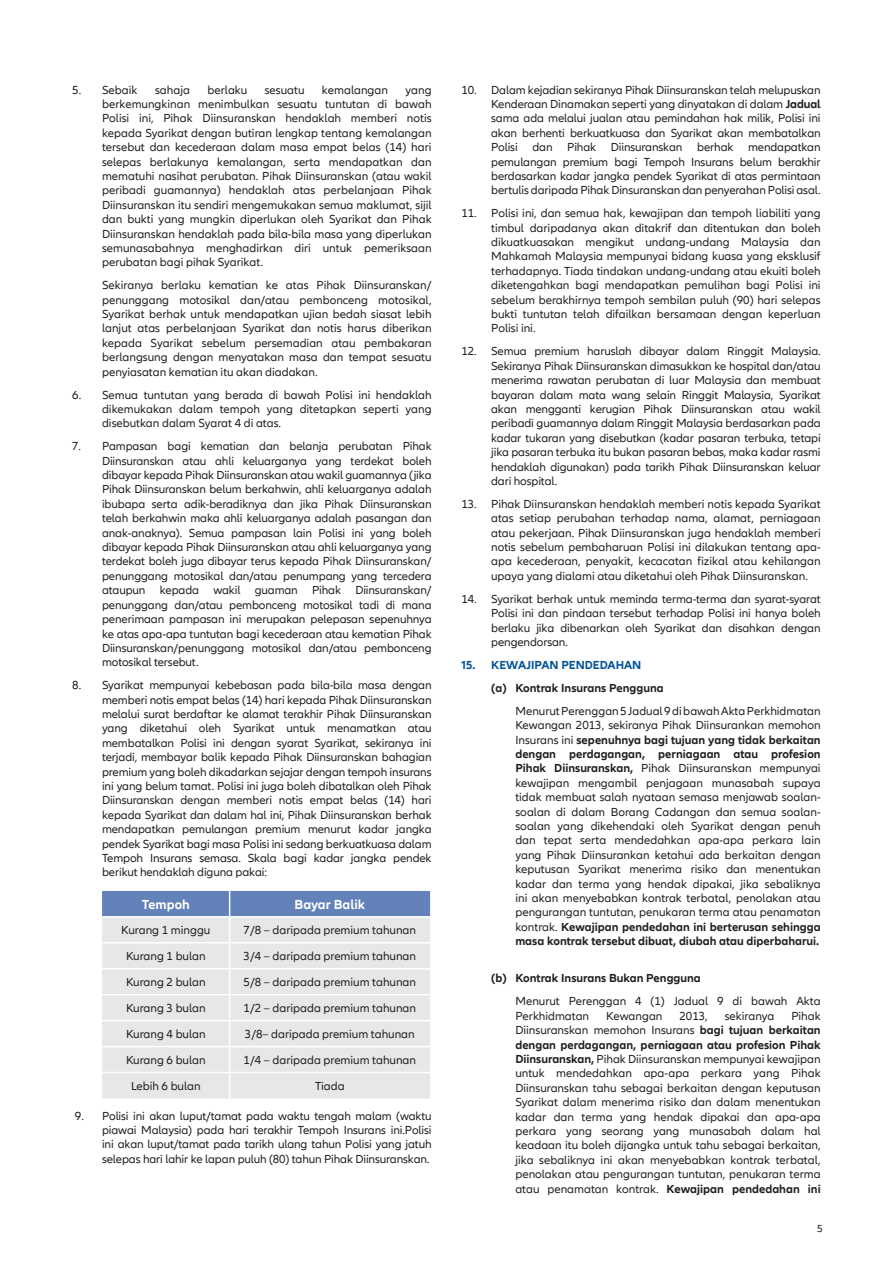
<style>
.page{position:relative;width:893px;height:1263px;background:#fff}
.page>*{position:absolute;margin:0;border:0;box-sizing:border-box;transform-origin:0 0}
.t1{font:700 13.5px "Allianz Neo";color:#fff}
.t2{font:12px/14.4px "Allianz Neo";color:#231f20;text-align:justify}
.t3{font:700 12px "Allianz Neo";color:#231f20}
.t4{font:700 12px "Allianz Neo";color:#015399}
.t5{font:10.5px "Allianz Neo";color:#231f20}
.s1{font-weight:700}
</style>
<div class="page">
<svg style="left:102px;top:891px;width:328px;height:207px;background:#d7dce4"></svg>
<p class="t2" style="left:72px;top:83px;width:67px">5. Sebaik</p>
<p class="t2" style="left:155px;top:83px;width:36px">sahaja</p>
<p class="t2" style="left:207px;top:83px;width:41px">berlaku</p>
<p class="t2" style="left:265px;top:83px;width:41px">sesuatu</p>
<p class="t2" style="left:322px;top:83px;width:67px">kemalangan</p>
<p class="t2" style="left:102px;top:83px;width:331px;text-indent:303px">yang berkemungkinan menimbulkan sesuatu tuntutan di bawah Polisi ini, Pihak Diinsuranskan hendaklah memberi notis kepada Syarikat dengan butiran lengkap tentang kemalangan tersebut dan kecederaan dalam masa empat belas (14) hari selepas berlakunya kemalangan, serta mendapatkan dan mematuhi nasihat perubatan. Pihak Diinsuranskan (atau wakil peribadi guamannya) hendaklah atas perbelanjaan Pihak Diinsuranskan itu sendiri mengemukakan semua maklumat, sijil dan bukti yang mungkin diperlukan oleh Syarikat dan Pihak Diinsuranskan hendaklah pada bila-bila masa yang diperlukan semunasabahnya menghadirkan diri untuk pemeriksaan perubatan bagi pihak Syarikat.</p>
<p class="t2" style="left:102px;top:278px;width:331px">Sekiranya berlaku kematian ke atas Pihak Diinsuranskan/ penunggang motosikal dan/atau pembonceng motosikal, Syarikat berhak untuk mendapatkan ujian bedah siasat lebih lanjut atas perbelanjaan Syarikat dan notis harus diberikan kepada Syarikat sebelum persemadian atau pembakaran berlangsung dengan menyatakan masa dan tempat sesuatu penyiasatan kematian itu akan diadakan.</p>
<p class="t2" style="left:102px;top:388px;width:331px;text-indent:-30px">6. Semua tuntutan yang berada di bawah Polisi ini hendaklah dikemukakan dalam tempoh yang ditetapkan seperti yang disebutkan dalam Syarat 4 di atas.</p>
<p class="t2" style="left:102px;top:439px;width:331px;text-indent:-30px">7. Pampasan bagi kematian dan belanja perubatan Pihak Diinsuranskan atau ahli keluarganya yang terdekat boleh dibayar kepada Pihak Diinsuranskan atau wakil guamannya (jika Pihak Diinsuranskan belum berkahwin, ahli keluarganya adalah ibubapa serta adik-beradiknya dan jika Pihak Diinsuranskan telah berkahwin maka ahli keluarganya adalah pasangan dan anak-anaknya). Semua pampasan lain Polisi ini yang boleh dibayar kepada Pihak Diinsuranskan atau ahli keluarganya yang terdekat boleh juga dibayar terus kepada Pihak Diinsuranskan/ penunggang motosikal dan/atau penumpang yang tercedera ataupun kepada wakil guaman Pihak Diinsuranskan/ penunggang dan/atau pembonceng motosikal tadi di mana penerimaan pampasan ini merupakan pelepasan sepenuhnya ke atas apa-apa tuntutan bagi kecederaan atau kematian Pihak Diinsuranskan/penunggang motosikal dan/atau pembonceng motosikal tersebut.</p>
<p class="t2" style="left:102px;top:678px;width:331px;text-indent:-30px">8. Syarikat mempunyai kebebasan pada bila-bila masa dengan memberi notis empat belas (14) hari kepada Pihak Diinsuranskan melalui surat berdaftar ke alamat terakhir Pihak Diinsuranskan yang diketahui oleh Syarikat untuk menamatkan atau membatalkan Polisi ini dengan syarat Syarikat, sekiranya ini terjadi, membayar balik kepada Pihak Diinsuranskan bahagian premium yang boleh dikadarkan sejajar dengan tempoh insurans ini yang belum tamat. Polisi ini juga boleh dibatalkan oleh Pihak Diinsuranskan dengan memberi notis empat belas (14) hari kepada Syarikat dan dalam hal ini, Pihak Diinsuranskan berhak mendapatkan pemulangan premium menurut kadar jangka pendek Syarikat bagi masa Polisi ini sedang berkuatkuasa dalam Tempoh Insurans semasa. Skala bagi kadar jangka pendek berikut hendaklah diguna pakai:</p>
<p class="t1" style="left:142px;top:897px;width:49px">Tempoh</p>
<p class="t1" style="left:295px;top:897px;width:72px">Bayar Balik</p>
<p class="t2" style="left:121px;top:923px;width:91px">Kurang 1 minggu</p>
<p class="t2" style="left:244px;top:923px;width:174px">7/8 – daripada premium tahunan</p>
<p class="t2" style="left:126px;top:949px;width:81px">Kurang 1 bulan</p>
<p class="t2" style="left:244px;top:949px;width:174px">3/4 – daripada premium tahunan</p>
<p class="t2" style="left:126px;top:975px;width:81px">Kurang 2 bulan</p>
<p class="t2" style="left:244px;top:975px;width:174px">5/8 – daripada premium tahunan</p>
<p class="t2" style="left:126px;top:1001px;width:81px">Kurang 3 bulan</p>
<p class="t2" style="left:244px;top:1001px;width:174px">1/2 – daripada premium tahunan</p>
<p class="t2" style="left:126px;top:1027px;width:81px">Kurang 4 bulan</p>
<p class="t2" style="left:245px;top:1027px;width:171px">3/8– daripada premium tahunan</p>
<p class="t2" style="left:126px;top:1053px;width:81px">Kurang 6 bulan</p>
<p class="t2" style="left:244px;top:1053px;width:174px">1/4 – daripada premium tahunan</p>
<p class="t2" style="left:131px;top:1079px;width:71px">Lebih 6 bulan</p>
<p class="t2" style="left:315px;top:1079px;width:31px">Tiada</p>
<p class="t2" style="left:102px;top:1109px;width:331px;text-indent:-27px">9. Polisi ini akan luput/tamat pada waktu tengah malam (waktu piawai Malaysia) pada hari terakhir Tempoh Insurans ini.Polisi ini akan luput/tamat pada tarikh ulang tahun Polisi yang jatuh selepas hari lahir ke lapan puluh (80) tahun Pihak Diinsuranskan.</p>
<p class="t2" style="left:491px;top:83px;width:331px;text-indent:-30px">10. Dalam kejadian sekiranya Pihak Diinsuranskan telah melupuskan Kenderaan Dinamakan seperti yang dinyatakan di dalam <span class="s1">Jadual </span>sama ada melalui jualan atau pemindahan hak milik, Polisi ini akan berhenti berkuatkuasa dan Syarikat akan membatalkan Polisi dan Pihak Diinsuranskan berhak mendapatkan pemulangan premium bagi Tempoh Insurans belum berakhir berdasarkan kadar jangka pendek Syarikat di atas permintaan bertulis daripada Pihak Dinsuranskan dan penyerahan Polisi asal.</p>
<p class="t2" style="left:491px;top:206px;width:331px;text-indent:-30px">11. Polisi ini, dan semua hak, kewajipan dan tempoh liabiliti yang timbul daripadanya akan ditakrif dan ditentukan dan boleh dikuatkuasakan mengikut undang-undang Malaysia dan Mahkamah Malaysia mempunyai bidang kuasa yang eksklusif terhadapnya. Tiada tindakan undang-undang atau ekuiti boleh diketengahkan bagi mendapatkan pemulihan bagi Polisi ini sebelum berakhirnya tempoh sembilan puluh (90) hari selepas bukti tuntutan telah difailkan bersamaan dengan keperluan Polisi ini.</p>
<p class="t2" style="left:491px;top:344px;width:331px;text-indent:-30px">12. Semua premium haruslah dibayar dalam Ringgit Malaysia.<br>Sekiranya Pihak Diinsuranskan dimasukkan ke hospital dan/atau menerima rawatan perubatan di luar Malaysia dan membuat bayaran dalam mata wang selain Ringgit Malaysia, Syarikat akan mengganti kerugian Pihak Diinsuranskan atau wakil peribadi guamannya dalam Ringgit Malaysia berdasarkan pada kadar tukaran yang disebutkan (kadar pasaran terbuka, tetapi jika pasaran terbuka itu bukan pasaran bebas, maka kadar rasmi hendaklah digunakan) pada tarikh Pihak Diinsuranskan keluar dari hospital.</p>
<p class="t2" style="left:491px;top:497px;width:331px;text-indent:-30px">13. Pihak Diinsuranskan hendaklah memberi notis kepada Syarikat atas setiap perubahan terhadap nama, alamat, perniagaan atau pekerjaan. Pihak Diinsuranskan juga hendaklah memberi notis sebelum pembaharuan Polisi ini dilakukan tentang apa&shy;apa kecederaan, penyakit, kecacatan fizikal atau kehilangan upaya yang dialami atau diketahui oleh Pihak Diinsuranskan.</p>
<p class="t2" style="left:491px;top:592px;width:331px;text-indent:-30px">14. Syarikat berhak untuk meminda terma-terma dan syarat-syarat Polisi ini dan pindaan tersebut terhadap Polisi ini hanya boleh berlaku jika dibenarkan oleh Syarikat dan disahkan dengan pengendorsan.</p>
<p class="t4" style="left:461px;top:658px;width:182px">15. KEWAJIPAN PENDEDAHAN</p>
<p class="t3" style="left:491px;top:681px;width:174px">(a) Kontrak Insurans Pengguna</p>
<p class="t2" style="left:515px;top:704px;width:307px">Menurut Perenggan 5 Jadual 9 di bawah Akta Perkhidmatan Kewangan 2013, sekiranya Pihak Diinsurankan memohon Insurans ini <span class="s1">sepenuhnya bagi tujuan yang tidak berkaitan dengan perdagangan, perniagaan atau profesion Pihak Diinsuranskan,</span> Pihak Diinsuranskan mempunyai kewajipan mengambil penjagaan munasabah supaya tidak membuat salah nyataan semasa menjawab soalan&shy;soalan di dalam Borang Cadangan dan semua soalan&shy;soalan yang dikehendaki oleh Syarikat dengan penuh dan tepat serta mendedahkan apa-apa perkara lain yang Pihak Diinsurankan ketahui ada berkaitan dengan keputusan Syarikat menerima risiko dan menentukan kadar dan terma yang hendak dipakai, jika sebaliknya ini akan menyebabkan kontrak terbatal, penolakan atau pengurangan tuntutan, penukaran terma atau penamatan kontrak. <span class="s1">Kewajipan pendedahan ini berterusan sehingga masa kontrak tersebut dibuat, diubah atau diperbaharui.</span></p>
<p class="t3" style="left:491px;top:971px;width:211px">(b) Kontrak Insurans Bukan Pengguna</p>
<p class="t2" style="left:515px;top:994px;width:307px">Menurut Perenggan 4 (1) Jadual 9 di bawah Akta<br>Perkhidmatan</p>
<p class="t2" style="left:515px;top:1009px;width:307px;text-indent:276px">Pihak Diinsuranskan memohon Insurans <span class="s1">bagi tujuan berkaitan dengan perdagangan, perniagaan atau profesion Pihak Diinsuranskan,</span> Pihak Diinsuranskan mempunyai kewajipan untuk mendedahkan apa-apa perkara yang Pihak Diinsuranskan tahu sebagai berkaitan dengan keputusan Syarikat dalam menerima risiko dan dalam menentukan kadar dan terma yang hendak dipakai dan apa-apa perkara yang seorang yang munasabah dalam hal keadaan itu boleh dijangka untuk tahu sebagai berkaitan, jika sebaliknya ini akan menyebabkan kontrak terbatal, penolakan atau pengurangan tuntutan, penukaran terma atau penamatan kontrak. <span class="s1">Kewajipan pendedahan ini</span></p>
<p class="t2" style="left:606px;top:1009px;width:58px">Kewangan</p>
<p class="t2" style="left:679px;top:1009px;width:30px">2013,</p>
<p class="t2" style="left:725px;top:1009px;width:51px">sekiranya</p>
<p class="t5" style="left:817px;top:1222px;width:7px">5</p>
</div>
